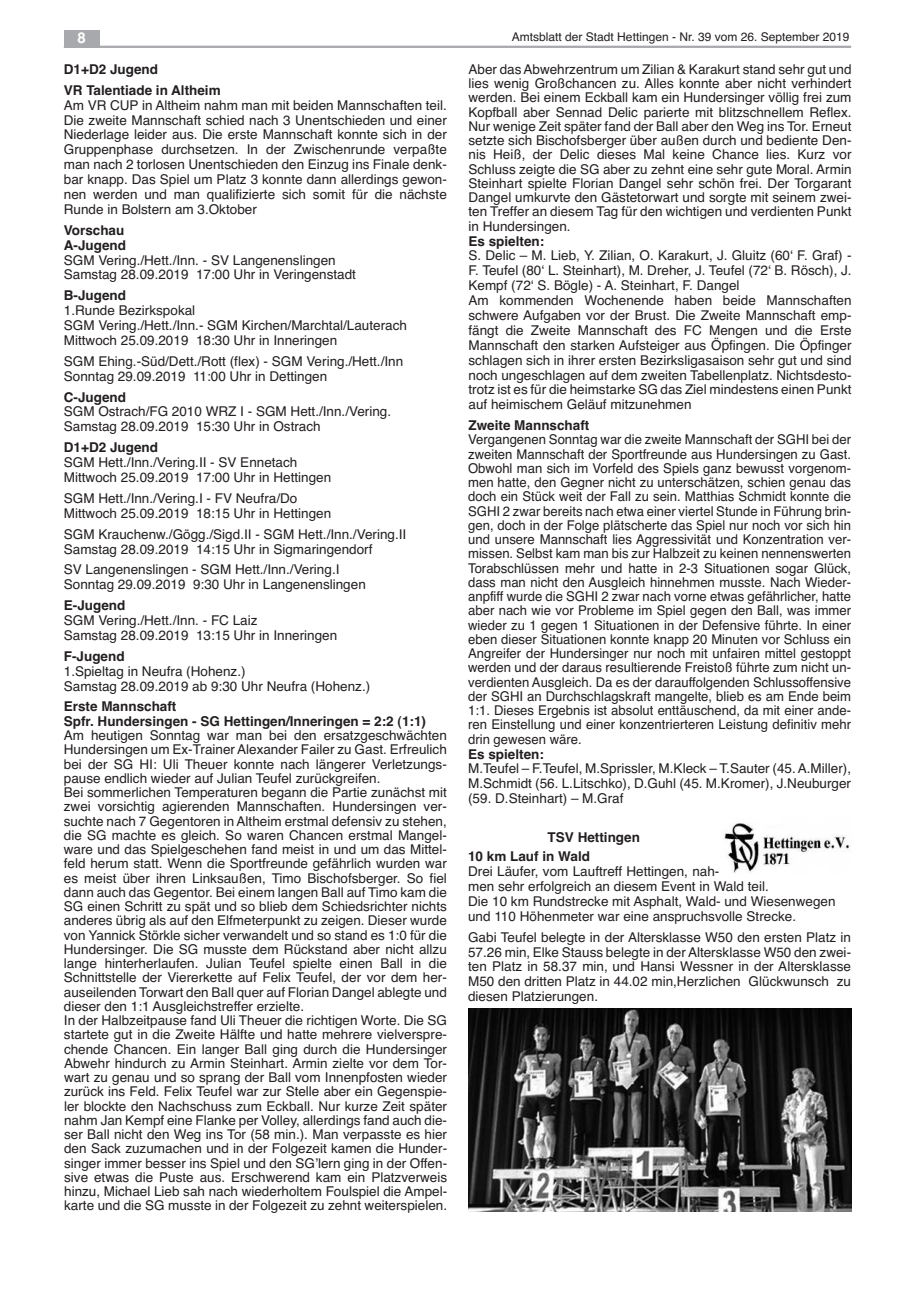
<style>
.page{position:relative;width:915px;height:1297px;background:#fff}
.page>*{position:absolute;margin:0;border:0;box-sizing:border-box;transform-origin:0 0}
.t1{font:700 15px "Helvetica";color:#fff}
.t2{font:13.5px/14.2px "Helvetica";color:#231f20}
.t3{font:700 13.5px/20.9px "Helvetica";color:#231f20}
.t4{font:12px "Helvetica";color:#231f20}
</style>
<div class="page">
<img style="left:724px;top:823px;width:125px;height:50px">
<img style="left:468px;top:1009px;width:382px;height:203px">
<hr style="left:64px;top:46px;width:786px;height:2px;background:#a8a9ad">
<div style="left:64px;top:30px;width:35px;height:17px;background:#a8a9ad"></div>
<p class="t1" style="left:77px;top:29px;width:10px">8</p>
<p class="t4" style="left:511px;top:30px;width:339px">Amtsblatt der Stadt Hettingen - Nr. 39 vom 26. September 2019</p>
<p class="t3" style="left:64px;top:59px;width:158px">D1+D2 Jugend<br>VR Talentiade in Altheim</p>
<p class="t2" style="left:64px;top:98px;width:384px;line-height:14.9px;text-align:justify">Am VR CUP in Altheim nahm man mit beiden Mannschaften teil.<br>Die zweite Mannschaft schied nach 3 Unentschieden und einer Niederlage leider aus. Die erste Mannschaft konnte sich in der Gruppenphase durchsetzen. In der Zwischenrunde verpaßte man nach 2 torlosen Unentschieden den Einzug ins Finale denk&shy;bar knapp. Das Spiel um Platz 3 konnte dann allerdings gewon&shy;nen werden und man qualifizierte sich somit für die nächste Runde in Bolstern am 3.Oktober</p>
<p class="t3" style="left:64px;top:223px;width:64px;line-height:14.9px">Vorschau<br>A-Jugend</p>
<p class="t2" style="left:64px;top:252px;width:293px;line-height:14.9px">SGM Vering./Hett./Inn. - SV Langenenslingen<br>Samstag 28.09.2019 17:00 Uhr in Veringenstadt</p>
<p class="t3" style="left:64px;top:285px;width:64px">B-Jugend</p>
<p class="t2" style="left:64px;top:303px;width:344px;line-height:14.9px">1.Runde Bezirkspokal<br>SGM Vering./Hett./Inn.- SGM Kirchen/Marchtal/Lauterach<br>Mittwoch 25.09.2019 18:30 Uhr in Inneringen</p>
<p class="t2" style="left:64px;top:354px;width:341px;line-height:14.9px">SGM Ehing.-Süd/Dett./Rott (flex) - SGM Vering./Hett./Inn<br>Sonntag 29.09.2019 11:00 Uhr in Dettingen</p>
<p class="t3" style="left:64px;top:386px;width:64px">C-Jugend</p>
<p class="t2" style="left:64px;top:404px;width:329px;line-height:14.9px">SGM Ostrach/FG 2010 WRZ I - SGM Hett./Inn./Vering.<br>Samstag 28.09.2019 15:30 Uhr in Ostrach</p>
<p class="t3" style="left:64px;top:437px;width:96px">D1+D2 Jugend</p>
<p class="t2" style="left:64px;top:455px;width:269px;line-height:14.9px">SGM Hett./Inn./Vering.II - SV Ennetach<br>Mittwoch 25.09.2019 17:00 Uhr in Hettingen</p>
<p class="t2" style="left:64px;top:491px;width:269px;line-height:14.9px">SGM Hett./Inn./Vering.I - FV Neufra/Do<br>Mittwoch 25.09.2019 18:15 Uhr in Hettingen</p>
<p class="t2" style="left:64px;top:527px;width:344px;line-height:14.9px">SGM Krauchenw./Gögg./Sigd.II - SGM Hett./Inn./Vering.II<br>Samstag 28.09.2019 14:15 Uhr in Sigmaringendorf</p>
<p class="t2" style="left:64px;top:562px;width:303px;line-height:14.9px">SV Langenenslingen - SGM Hett./Inn./Vering.I<br>Sonntag 29.09.2019 9:30 Uhr in Langenenslingen</p>
<p class="t3" style="left:64px;top:595px;width:63px">E-Jugend</p>
<p class="t2" style="left:64px;top:613px;width:275px;line-height:14.9px">SGM Vering./Hett./Inn. - FC Laiz<br>Samstag 28.09.2019 13:15 Uhr in Inneringen</p>
<p class="t3" style="left:64px;top:646px;width:62px">F-Jugend</p>
<p class="t2" style="left:64px;top:664px;width:308px;line-height:14.9px">1.Spieltag in Neufra (Hohenz.)<br>Samstag 28.09.2019 ab 9:30 Uhr Neufra (Hohenz.)</p>
<p class="t3" style="left:64px;top:700px;width:363px;line-height:14.2px">Erste Mannschaft<br>Spfr. Hundersingen - SG Hettingen/Inneringen = 2:2 (1:1)</p>
<p class="t2" style="left:64px;top:728px;width:385px">Am heutigen Sonntag war man bei den ersatzgeschwächten Hundersingen um Ex-Trainer Alexander Failer zu Gast. Erfreulich bei der SG HI: Uli Theuer konnte nach längerer Verletzungs&shy;pause endlich wieder auf Julian Teufel zurückgreifen.<br>Bei sommerlichen Temperaturen begann die Partie zunächst mit zwei vorsichtig agierenden Mannschaften. Hundersingen ver&shy;suchte nach 7 Gegentoren in Altheim erstmal defensiv zu stehen, die SG machte es gleich. So waren Chancen erstmal Mangel&shy;ware und das Spielgeschehen fand meist in und um das Mittel&shy;feld herum statt. Wenn die Sportfreunde gefährlich wurden war es meist über ihren Linksaußen, Timo Bischofsberger. So fiel dann auch das Gegentor. Bei einem langen Ball auf Timo kam die SG einen Schritt zu spät und so blieb dem Schiedsrichter nichts anderes übrig als auf den Elfmeterpunkt zu zeigen. Dieser wurde von Yannick Störkle sicher verwandelt und so stand es 1:0 für die Hundersinger. Die SG musste dem Rückstand aber nicht allzu lange hinterherlaufen. Julian Teufel spielte einen Ball in die Schnittstelle der Viererkette auf Felix Teufel, der vor dem her&shy;auseilenden Torwart den Ball quer auf Florian Dangel ablegte und dieser den 1:1 Ausgleichstreffer erzielte.<br>In der Halbzeitpause fand Uli Theuer die richtigen Worte. Die SG startete gut in die Zweite Hälfte und hatte mehrere vielverspre&shy;chende Chancen. Ein langer Ball ging durch die Hundersinger Abwehr hindurch zu Armin Steinhart. Armin zielte vor dem Tor&shy;wart zu genau und so sprang der Ball vom Innenpfosten wieder zurück ins Feld. Felix Teufel war zur Stelle aber ein Gegenspie&shy;ler blockte den Nachschuss zum Eckball. Nur kurze Zeit später nahm Jan Kempf eine Flanke per Volley, allerdings fand auch die&shy;ser Ball nicht den Weg ins Tor (58 min.). Man verpasste es hier den Sack zuzumachen und in der Folgezeit kamen die Hunder&shy;singer immer besser ins Spiel und den SG’lern ging in der Offen&shy;sive etwas die Puste aus. Erschwerend kam ein Platzverweis hinzu, Michael Lieb sah nach wiederholtem Foulspiel die Ampel&shy;karte und die SG musste in der Folgezeit zu zehnt weiterspielen.</p>
<p class="t2" style="left:468px;top:62px;width:384px;text-align:justify">Aber dasAbwehrzentrum um Zilian &amp; Karakurt stand sehr gut und lies wenig Großchancen zu. Alles konnte aber nicht verhindert werden. Bei einem Eckball kam ein Hundersinger völlig frei zum Kopfball aber Sennad Delic parierte mit blitzschnellem Reflex.<br>Nur wenige Zeit später fand der Ball aber den Weg ins Tor. Erneut setzte sich Bischofsberger über außen durch und bediente Den&shy;nis Heiß, der Delic dieses Mal keine Chance lies. Kurz vor Schluss zeigte die SG aber zu zehnt eine sehr gute Moral. Armin Steinhart spielte Florian Dangel sehr schön frei. Der Torgarant Dangel umkurvte den Gästetorwart und sorgte mit seinem zwei&shy;ten Treffer an diesem Tag für den wichtigen und verdienten Punkt in Hundersingen.</p>
<p class="t3" style="left:468px;top:230px;width:77px">Es spielten:</p>
<p class="t2" style="left:468px;top:248px;width:384px;line-height:14.9px">S. Delic – M. Lieb, Y. Zilian, O. Karakurt, J. Gluitz (60‘ F. Graf) - F. Teufel (80‘ L. Steinhart), M. Dreher, J. Teufel (72‘ B. Rösch), J.<br>Kempf (72‘ S. Bögle) - A. Steinhart, F. Dangel<br>Am kommenden Wochenende haben beide Mannschaften schwere Aufgaben vor der Brust. Die Zweite Mannschaft emp&shy;fängt die Zweite Mannschaft des FC Mengen und die Erste Mannschaft den starken Aufsteiger aus Öpfingen. Die Öpfinger schlagen sich in ihrer ersten Bezirksligasaison sehr gut und sind noch ungeschlagen auf dem zweiten Tabellenplatz. Nichtsdesto&shy;trotz ist es für die heimstarke SG das Ziel mindestens einen Punkt auf heimischem Geläuf mitzunehmen</p>
<p class="t3" style="left:468px;top:415px;width:122px">Zweite Mannschaft</p>
<p class="t2" style="left:468px;top:433px;width:384px;text-align:justify">Vergangenen Sonntag war die zweite Mannschaft der SGHI bei der zweiten Mannschaft der Sportfreunde aus Hundersingen zu Gast.<br>Obwohl man sich im Vorfeld des Spiels ganz bewusst vorgenom&shy;men hatte, den Gegner nicht zu unterschätzen, schien genau das doch ein Stück weit der Fall zu sein. Matthias Schmidt konnte die SGHI 2 zwar bereits nach etwa einer viertel Stunde in Führung brin&shy;gen, doch in der Folge plätscherte das Spiel nur noch vor sich hin und unsere Mannschaft lies Aggressivität und Konzentration ver&shy;missen. Selbst kam man bis zur Halbzeit zu keinen nennenswerten Torabschlüssen mehr und hatte in 2-3 Situationen sogar Glück, dass man nicht den Ausgleich hinnehmen musste. Nach Wieder&shy;anpfiff wurde die SGHI 2 zwar nach vorne etwas gefährlicher, hatte aber nach wie vor Probleme im Spiel gegen den Ball, was immer wieder zu 1 gegen 1 Situationen in der Defensive führte. In einer eben dieser Situationen konnte knapp 20 Minuten vor Schluss ein Angreifer der Hundersinger nur noch mit unfairen mittel gestoppt werden und der daraus resultierende Freistoß führte zum nicht un&shy;verdienten Ausgleich. Da es der darauffolgenden Schlussoffensive der SGHI an Durchschlagskraft mangelte, blieb es am Ende beim 1:1. Dieses Ergebnis ist absolut enttäuschend, da mit einer ande&shy;ren Einstellung und einer konzentrierteren Leistung definitiv mehr drin gewesen wäre.</p>
<p class="t3" style="left:468px;top:743px;width:77px">Es spielten:</p>
<p class="t2" style="left:468px;top:761px;width:384px;line-height:14.9px;text-align:justify">M.Teufel – F.Teufel, M.Sprissler, M.Kleck – T.Sauter (45.A.Miller), M.Schmidt (56. L.Litschko), D.Guhl (45. M.Kromer), J.Neuburger (59. D.Steinhart) – M.Graf</p>
<p class="t3" style="left:468px;top:828px;width:173px;line-height:19.2px;text-indent:79px">TSV Hettingen<br>10 km Lauf in Wald</p>
<p class="t2" style="left:468px;top:864px;width:369px;line-height:14.9px">Drei Läufer, vom Lauftreff Hettingen, nah-<br>men sehr erfolgreich an diesem Event in Wald teil.<br>Die 10 km Rundstrecke mit Asphalt, Wald- und Wiesenwegen und 110 Höhenmeter war eine anspruchsvolle Strecke.</p>
<p class="t2" style="left:468px;top:929px;width:384px;line-height:14.9px;text-align:justify">Gabi Teufel belegte in der Altersklasse W50 den ersten Platz in 57.26 min, Elke Stauss belegte in derAltersklasse W50 den zwei&shy;ten Platz in 58.37 min, und Hansi Wessner in der Altersklasse M50 den dritten Platz in 44.02 min,Herzlichen Glückwunsch zu diesen Platzierungen.</p>
</div>
